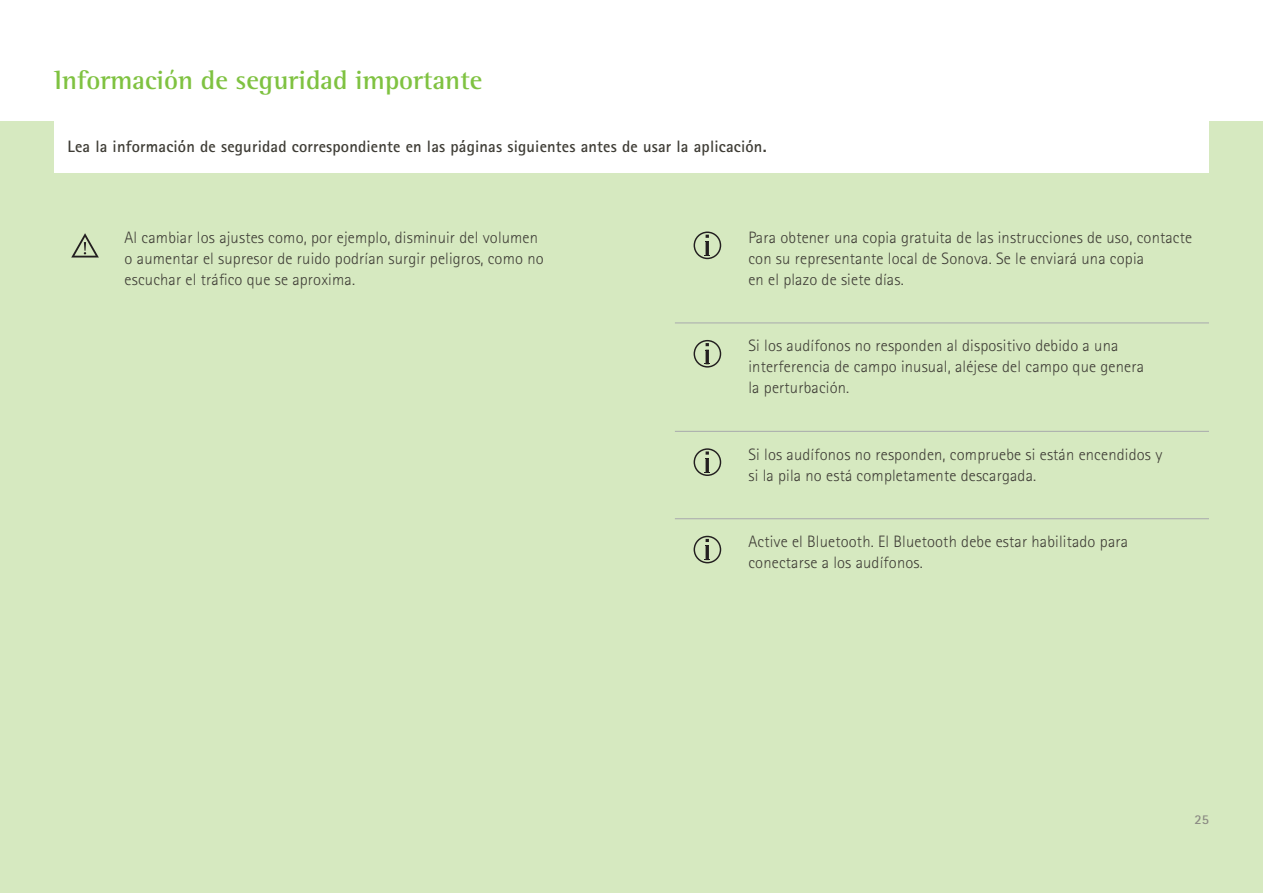
<style>
.page{position:relative;width:1263px;height:893px;background:#fff}
.page>*{position:absolute;margin:0;border:0;box-sizing:border-box;transform-origin:0 0}
.t1{font:700 27px "Rotis Semi Serif Pro";color:#7fc241}
.t2{font:300 16.5px/21px "Rotis Sans Serif Pro";letter-spacing:.01em;color:#3f3d36}
.t3{font:700 16.5px "Rotis Sans Serif Pro";letter-spacing:.01em;color:#3f3d36}
.t4{font:700 13.5px "Rotis Sans Serif Pro";color:#8b8b83}
</style>
<div class="page">
<div style="left:0;top:122px;width:1263px;height:771px;background:#d6e9c0"></div>
<div style="left:54px;top:122px;width:1155px;height:51px;background:#fff"></div>
<svg style="left:71px;top:233px;width:28px;height:24px"></svg>
<hr style="left:675px;top:323px;width:65px;height:1px;background:#a8a9ad">
<hr style="left:740px;top:323px;width:469px;height:1px;background:#a8a9ad">
<hr style="left:675px;top:431px;width:65px;height:1px;background:#a8a9ad">
<hr style="left:740px;top:431px;width:469px;height:1px;background:#a8a9ad">
<hr style="left:675px;top:518px;width:65px;height:1px;background:#a8a9ad">
<hr style="left:740px;top:518px;width:469px;height:1px;background:#a8a9ad">
<svg style="left:694px;top:232px;width:27px;height:27px"></svg>
<svg style="left:694px;top:340px;width:27px;height:28px"></svg>
<svg style="left:694px;top:448px;width:27px;height:28px"></svg>
<svg style="left:694px;top:536px;width:27px;height:27px"></svg>
<h1 class="t1" style="left:54px;top:63px;width:430px">Información de seguridad importante</h1>
<p class="t3" style="left:68px;top:136px;width:701px">Lea la información de seguridad correspondiente en las páginas siguientes antes de usar la aplicación.</p>
<p class="t2" style="left:125px;top:227px;width:421px">Al cambiar los ajustes como, por ejemplo, disminuir del volumen o aumentar el supresor de ruido podrían surgir peligros, como no escuchar el tráfico que se aproxima.</p>
<p class="t2" style="left:748px;top:227px;width:445px">Para obtener una copia gratuita de las instrucciones de uso, contacte con su representante local de Sonova. Se le enviará una copia<br>en el plazo de siete días.</p>
<p class="t2" style="left:748px;top:335px;width:397px">Si los audífonos no responden al dispositivo debido a una interferencia de campo inusual, aléjese del campo que genera la perturbación.</p>
<p class="t2" style="left:748px;top:444px;width:415px">Si los audífonos no responden, compruebe si están encendidos y si la pila no está completamente descargada.</p>
<p class="t2" style="left:748px;top:531px;width:381px">Active el Bluetooth. El Bluetooth debe estar habilitado para conectarse a los audífonos.</p>
<p class="t4" style="left:1194px;top:811px;width:16px">25</p>
</div>
